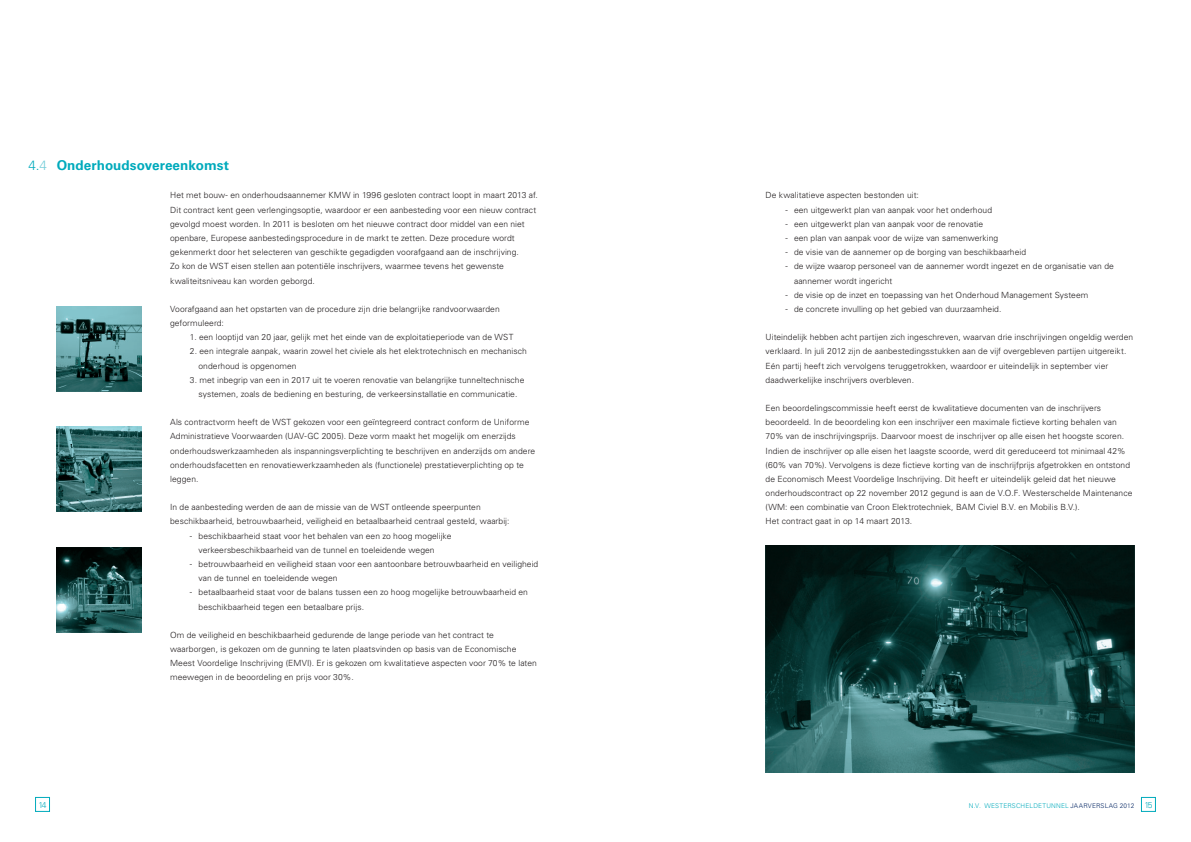
<style>
.page{position:relative;width:1191px;height:842px;background:#fff}
.page>*{position:absolute;margin:0;border:0;box-sizing:border-box;transform-origin:0 0}
.t1{font:700 13.5px "Univers LT Std";color:#00aabc}
.t2{font:300 13.5px "Univers LT Std";color:#00aabc}
.t3{font:300 8.5px/14.2px "Univers LT Std";letter-spacing:.005em;color:#231f20}
.t4{font:300 8.5px "Univers LT Std";color:#00aabc}
.t5{font:300 6.5px "Univers LT Std";letter-spacing:.025em;color:#00aabc}
.s1{color:#74cdd9}
.s2{color:#002361}
.s3{font-size:8.5px}
</style>
<div class="page">
<img style="left:765px;top:545px;width:369px;height:227px">
<img style="left:57px;top:306px;width:85px;height:85px">
<img style="left:57px;top:427px;width:85px;height:85px">
<img style="left:57px;top:547px;width:85px;height:85px">
<svg style="left:35px;top:797px;width:1120px;height:15px"></svg>
<h1 class="t2" style="left:28px;top:160px;width:20px">4.<span class="s1">4</span></h1>
<h1 class="t1" style="left:57px;top:160px;width:174px">Onderhoudsovereenkomst</h1>
<p class="t3" style="left:170px;top:189px;width:369px">Het met bouw- en onderhoudsaannemer KMW in 1996 gesloten contract loopt in maart 2013 af.<br>Dit contract kent geen verlengingsoptie, waardoor er een aanbesteding voor een nieuw contract gevolgd moest worden. In 2011 is besloten om het nieuwe contract door middel van een niet openbare, Europese aanbestedingsprocedure in de markt te zetten. Deze procedure wordt gekenmerkt door het selecteren van geschikte gegadigden voorafgaand aan de inschrijving.<br>Zo kon de WST eisen stellen aan potentiële inschrijvers, waarmee tevens het gewenste kwaliteitsniveau kan worden geborgd.</p>
<p class="t3" style="left:170px;top:302px;width:331px">Voorafgaand aan het opstarten van de procedure zijn drie belangrijke randvoorwaarden geformuleerd:</p>
<p class="t3" style="left:190px;top:331px;width:325px">1. een looptijd van 20 jaar, gelijk met het einde van de exploitatieperiode van de WST</p>
<p class="t3" style="left:198px;top:345px;width:330px;text-indent:-9px">2. een integrale aanpak, waarin zowel het civiele als het elektrotechnisch en mechanisch onderhoud is opgenomen</p>
<p class="t3" style="left:190px;top:373px;width:336px;text-align:center">3. met inbegrip van een in 2017 uit te voeren renovatie van belangrijke tunneltechnische systemen, zoals de bediening en besturing, de verkeersinstallatie en communicatie.</p>
<p class="t3" style="left:170px;top:416px;width:366px">Als contractvorm heeft de WST gekozen voor een geïntegreerd contract conform de Uniforme Administratieve Voorwaarden (UAV-GC 2005). Deze vorm maakt het mogelijk om enerzijds onderhoudswerkzaamheden als inspanningsverplichting te beschrijven en anderzijds om andere onderhoudsfacetten en renovatiewerkzaamheden als (functionele) prestatieverplichting op te leggen.</p>
<p class="t3" style="left:170px;top:501px;width:341px">In de aanbesteding werden de aan de missie van de WST ontleende speerpunten beschikbaarheid, betrouwbaarheid, veiligheid en betaalbaarheid centraal gesteld, waarbij:</p>
<p class="t3" style="left:198px;top:529px;width:254px;text-indent:-9px">- beschikbaarheid staat voor het behalen van een zo hoog mogelijke verkeersbeschikbaarheid van de tunnel en toeleidende wegen</p>
<p class="t3" style="left:198px;top:557px;width:341px;text-indent:-9px">- betrouwbaarheid en veiligheid staan voor een aantoonbare betrouwbaarheid en veiligheid van de tunnel en toeleidende wegen</p>
<p class="t3" style="left:198px;top:586px;width:331px;text-indent:-9px">- betaalbaarheid staat voor de balans tussen een zo hoog mogelijke betrouwbaarheid en beschikbaarheid tegen een betaalbare prijs.</p>
<p class="t3" style="left:170px;top:628px;width:368px">Om de veiligheid en beschikbaarheid gedurende de lange periode van het contract te waarborgen, is gekozen om de gunning te laten plaatsvinden op basis van de Economische Meest Voordelige Inschrijving (EMVI). Er is gekozen om kwalitatieve aspecten voor 70% te laten meewegen in de beoordeling en prijs voor 30%.</p>
<p class="t3" style="left:765px;top:189px;width:155px">De kwalitatieve aspecten bestonden uit:</p>
<p class="t3" style="left:785px;top:203px;width:208px">- een uitgewerkt plan van aanpak voor het onderhoud</p>
<p class="t3" style="left:785px;top:217px;width:199px">- een uitgewerkt plan van aanpak voor de renovatie</p>
<p class="t3" style="left:785px;top:231px;width:214px">- een plan van aanpak voor de wijze van samenwerking</p>
<p class="t3" style="left:785px;top:245px;width:242px">- de visie van de aannemer op de borging van beschikbaarheid</p>
<p class="t3" style="left:794px;top:260px;width:321px;text-indent:-9px">- de wijze waarop personeel van de aannemer wordt ingezet en de organisatie van de aannemer wordt ingericht</p>
<p class="t3" style="left:785px;top:288px;width:304px">- de visie op de inzet en toepassing van het Onderhoud Management Systeem</p>
<p class="t3" style="left:785px;top:302px;width:217px">- de concrete invulling op het gebied van duurzaamheid.</p>
<p class="t3" style="left:765px;top:331px;width:369px">Uiteindelijk hebben acht partijen zich ingeschreven, waarvan drie inschrijvingen ongeldig werden verklaard. In juli 2012 zijn de aanbestedingsstukken aan de vijf overgebleven partijen uitgereikt.<br>Eén partij heeft zich vervolgens teruggetrokken, waardoor er uiteindelijk in september vier daadwerkelijke inschrijvers overbleven.</p>
<p class="t3" style="left:765px;top:401px;width:368px">Een beoordelingscommissie heeft eerst de kwalitatieve documenten van de inschrijvers beoordeeld. In de beoordeling kon een inschrijver een maximale fictieve korting behalen van 70% van de inschrijvingsprijs. Daarvoor moest de inschrijver op alle eisen het hoogste scoren.<br>Indien de inschrijver op alle eisen het laagste scoorde, werd dit gereduceerd tot minimaal 42% (60% van 70%). Vervolgens is deze fictieve korting van de inschrijfprijs afgetrokken en ontstond de Economisch Meest Voordelige Inschrijving. Dit heeft er uiteindelijk geleid dat het nieuwe onderhoudscontract op 22 november 2012 gegund is aan de V.O.F. Westerschelde Maintenance (WM: een combinatie van Croon Elektrotechniek, BAM Civiel B.V. en Mobilis B.V.).<br>Het contract gaat in op 14 maart 2013.</p>
<p class="t4" style="left:39px;top:801px;width:9px">14</p>
<p class="t5" style="left:968px;top:803px;width:185px">N.V. WESTERSCHELDETUNNEL <span class="s2">JAARVERSLAG 2012</span> <span class="s3">15</span></p>
</div>
